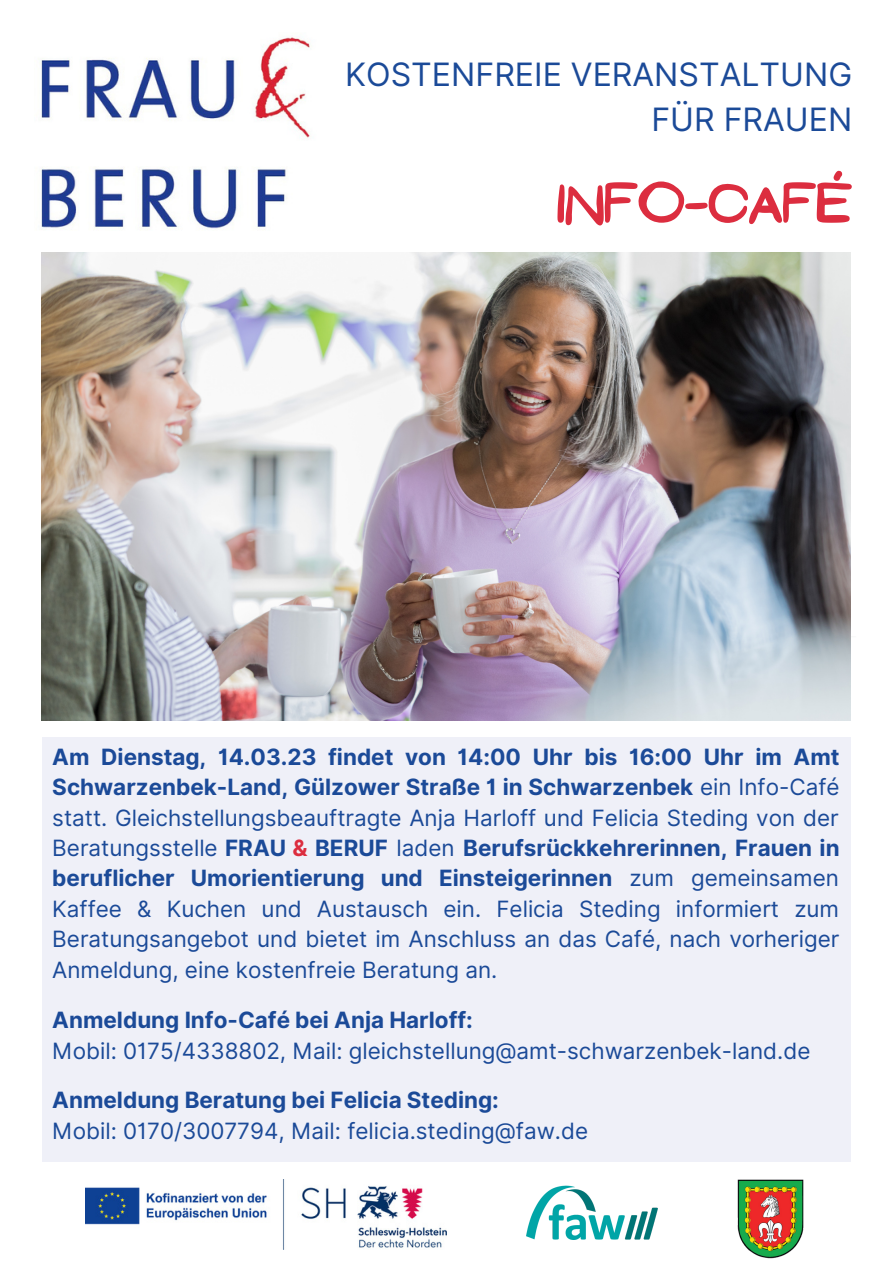
<style>
.page{position:relative;width:894px;height:1264px;background:#fff}
.page>*{position:absolute;margin:0;border:0;box-sizing:border-box;transform-origin:0 0}
.t1{font:49.95px "NF Ananias Bold";color:#dc2d3f}
.t2{font:32.1px/44.7px "Inter";color:#1b4a98;text-align:right}
.t3{font:22.5px/30.5px "Inter";color:#1b4a98;text-align:justify}
.t4{font:700 22.5px "Inter";color:#1b4a98}
.s1{font-weight:700}
.s2{font-weight:700;color:#dc2d3f}
</style>
<div class="page">
<hr style="left:42px;top:636px;width:813px;height:1px;background:#f8f9f9">
<img style="left:526px;top:1185px;width:131px;height:54px">
<img style="left:86px;top:1179px;width:360px;height:69px">
<img style="left:41px;top:37px;width:269px;height:193px">
<div style="left:42px;top:736px;width:808px;height:425px;background:#eff0f8"></div>
<img style="left:42px;top:253px;width:808px;height:467px">
<img style="left:737px;top:1179px;width:66px;height:78px">
<h2 class="t2" style="left:345px;top:52px;width:508px">KOSTENFREIE VERANSTALTUNG<br>FÜR FRAUEN</h2>
<h1 class="t1" style="left:557px;top:175px;width:297px">INFO-CAFÉ</h1>
<p class="t3" style="left:52px;top:741px;width:788px"><span class="s1">Am Dienstag, 14.03.23 findet von 14:00 Uhr bis 16:00 Uhr im Amt Schwarzenbek-Land, Gülzower Straße 1 in Schwarzenbek</span> ein Info-Café statt. Gleichstellungsbeauftragte Anja Harloff und Felicia Steding von der Beratungsstelle <span class="s1">FRAU</span> <span class="s2">&amp;</span> <span class="s1">BERUF</span> laden <span class="s1">Berufsrückkehrerinnen, Frauen in beruflicher Umorientierung und Einsteigerinnen</span> zum gemeinsamen Kaffee &amp; Kuchen und Austausch ein. Felicia Steding informiert zum Beratungsangebot und bietet im Anschluss an das Café, nach vorheriger Anmeldung, eine kostenfreie Beratung an.</p>
<p class="t4" style="left:52px;top:1006px;width:422px">Anmeldung Info-Café bei Anja Harloff:</p>
<p class="t3" style="left:52px;top:1035px;width:759px">Mobil: 0175/4338802, Mail: gleichstellung@amt-schwarzenbek-land.de</p>
<p class="t4" style="left:52px;top:1086px;width:448px">Anmeldung Beratung bei Felicia Steding:</p>
<p class="t3" style="left:52px;top:1115px;width:537px">Mobil: 0170/3007794, Mail: felicia.steding@faw.de</p>
</div>
